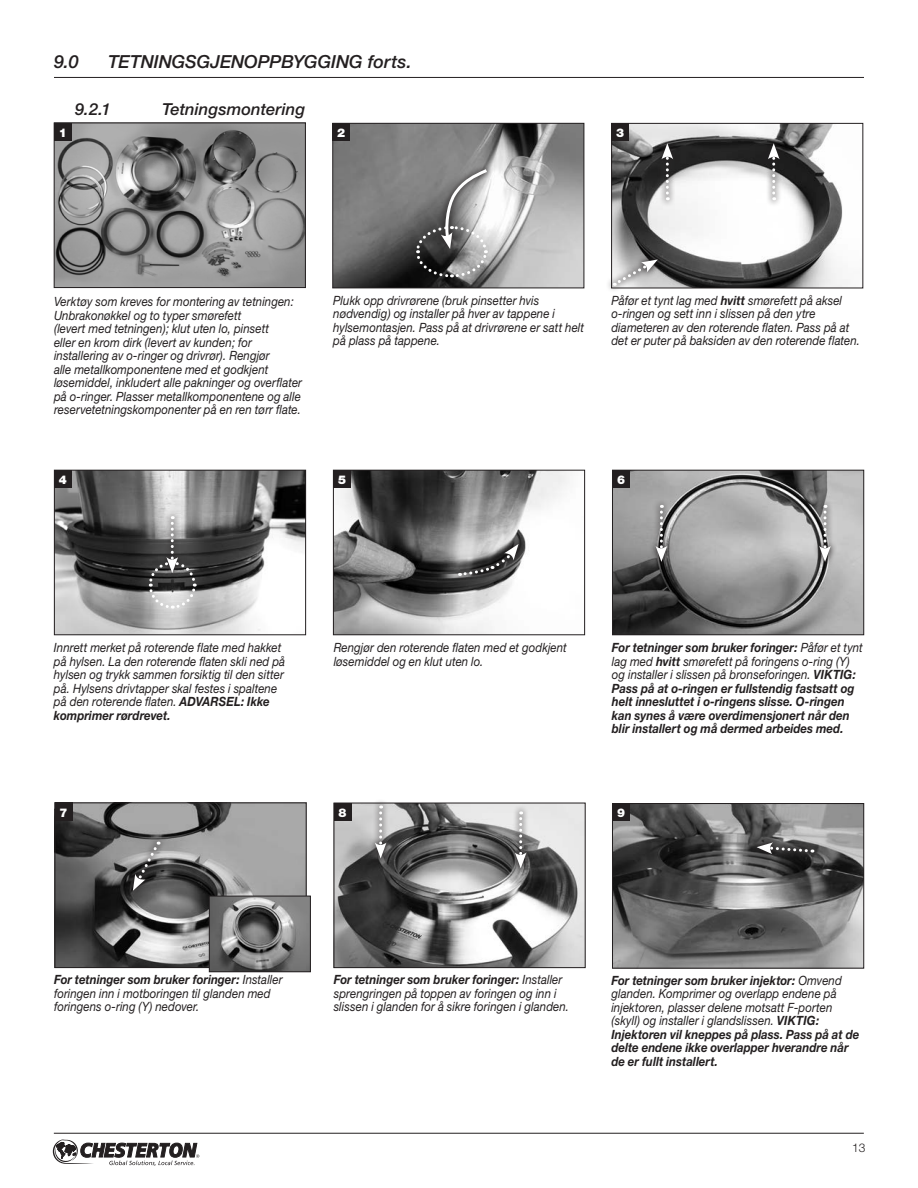
<style>
.page{position:relative;width:918px;height:1188px;background:#fff}
.page>*{position:absolute;margin:0;border:0;box-sizing:border-box;transform-origin:0 0}
.t1{font:italic 500 18px "Helvetica Neue";letter-spacing:-.005em;color:#231f20}
.t2{font:italic 500 16.5px "Helvetica Neue";letter-spacing:.005em;color:#231f20}
.t3{font:italic 12.75px/13.5px "Helvetica Neue CE";letter-spacing:.005em;color:#231f20;scale:.9 1}
.t4{font:italic 700 12.75px/13.5px "Helvetica Neue CE";color:#231f20;scale:.9 1}
.t5{font:900 12px "Helvetica Neue CE";color:#fff}
.t6{font:300 12px "Helvetica Neue CE";color:#231f20}
.s1{font-weight:700}
.s2{font-weight:400}
</style>
<div class="page">
<svg style="left:53px;top:1139px;width:146px;height:27px"></svg>
<hr style="left:54px;top:1133px;width:810px;height:1px;background:#231f20">
<img style="left:56px;top:125px;width:248px;height:161px">
<div style="left:54px;top:123px;width:252px;height:165px;border:1px solid #231f20"></div>
<div style="left:54px;top:123px;width:18px;height:18px;background:#231f20"></div>
<img style="left:613px;top:125px;width:235px;height:161px">
<div style="left:611px;top:123px;width:252px;height:165px;border:1px solid #231f20"></div>
<div style="left:611px;top:123px;width:18px;height:18px;background:#231f20"></div>
<svg style="left:655px;top:137px;width:25px;height:70px"></svg>
<svg style="left:661px;top:143px;width:12px;height:57px"></svg>
<img style="left:334px;top:125px;width:248px;height:161px">
<div style="left:332px;top:123px;width:252px;height:165px;border:1px solid #231f20"></div>
<div style="left:332px;top:123px;width:18px;height:18px;background:#231f20"></div>
<svg style="left:434px;top:162px;width:60px;height:93px"></svg>
<svg style="left:414px;top:167px;width:76px;height:112px;background:#828282"></svg>
<svg style="left:761px;top:137px;width:25px;height:70px"></svg>
<svg style="left:768px;top:143px;width:12px;height:57px"></svg>
<img style="left:56px;top:472px;width:248px;height:161px">
<div style="left:54px;top:470px;width:252px;height:165px;border:1px solid #231f20"></div>
<div style="left:54px;top:470px;width:18px;height:18px;background:#231f20"></div>
<svg style="left:160px;top:510px;width:25px;height:6px"></svg>
<img style="left:614px;top:472px;width:248px;height:161px">
<div style="left:612px;top:470px;width:252px;height:165px;border:1px solid #231f20"></div>
<div style="left:612px;top:470px;width:18px;height:18px;background:#231f20"></div>
<svg style="left:649px;top:498px;width:25px;height:70px"></svg>
<svg style="left:656px;top:505px;width:11px;height:57px"></svg>
<svg style="left:813px;top:498px;width:24px;height:70px"></svg>
<svg style="left:819px;top:505px;width:12px;height:57px"></svg>
<img style="left:335px;top:472px;width:234px;height:161px">
<div style="left:333px;top:470px;width:252px;height:165px;border:1px solid #231f20"></div>
<div style="left:333px;top:470px;width:18px;height:18px;background:#231f20"></div>
<svg style="left:451px;top:538px;width:74px;height:44px"></svg>
<svg style="left:460px;top:544px;width:59px;height:33px;background:#797979"></svg>
<svg style="left:147px;top:516px;width:50px;height:94px;background:#7a7a7a"></svg>
<img style="left:336px;top:805px;width:248px;height:161px">
<div style="left:334px;top:803px;width:252px;height:165px;border:1px solid #231f20"></div>
<div style="left:334px;top:803px;width:18px;height:18px;background:#231f20"></div>
<svg style="left:368px;top:801px;width:25px;height:64px"></svg>
<svg style="left:375px;top:806px;width:12px;height:53px"></svg>
<svg style="left:508px;top:805px;width:25px;height:69px"></svg>
<svg style="left:515px;top:811px;width:12px;height:57px"></svg>
<img style="left:57px;top:804px;width:248px;height:162px">
<div style="left:55px;top:802px;width:252px;height:166px;border:1px solid #231f20"></div>
<div style="left:55px;top:803px;width:18px;height:18px;background:#231f20"></div>
<svg style="left:126px;top:835px;width:40px;height:62px"></svg>
<svg style="left:133px;top:842px;width:26px;height:49px"></svg>
<img style="left:614px;top:805px;width:248px;height:162px">
<div style="left:612px;top:803px;width:252px;height:166px;border:1px solid #231f20"></div>
<div style="left:612px;top:803px;width:18px;height:18px;background:#231f20"></div>
<svg style="left:751px;top:836px;width:69px;height:25px"></svg>
<svg style="left:757px;top:842px;width:56px;height:12px"></svg>
<img style="left:211px;top:898px;width:98px;height:72px">
<div style="left:209px;top:896px;width:102px;height:76px;border:1px solid #231f20"></div>
<svg style="left:608px;top:253px;width:56px;height:37px"></svg>
<svg style="left:614px;top:260px;width:44px;height:26px"></svg>
<hr style="left:54px;top:77px;width:810px;height:1px;background:#231f20">
<h1 class="t1" style="left:54px;top:51px;width:26px">9.0</h1>
<h1 class="t1" style="left:108px;top:51px;width:305px">TETNINGSGJENOPPBYGGING forts.</h1>
<p class="t2" style="left:75px;top:99px;width:37px">9.2.1</p>
<p class="t2" style="left:162px;top:99px;width:145px">Tetningsmontering</p>
<p class="t5" style="left:59px;top:125px;width:10px">1</p>
<p class="t5" style="left:337px;top:125px;width:10px">2</p>
<p class="t5" style="left:616px;top:125px;width:10px">3</p>
<p class="t3" style="left:54px;top:295px;width:277px">Verktøy som kreves for montering av tetningen:<br>Unbrakonøkkel og to typer smørefett<br>(levert med tetningen); klut uten lo, pinsett<br>eller en krom dirk (levert av kunden; for installering av o-ringer og drivrør). Rengjør<br>alle metallkomponentene med et godkjent løsemiddel, inkludert alle pakninger og overflater på o-ringer. Plasser metallkomponentene og alle reservetetningskomponenter på en ren tørr flate.</p>
<p class="t3" style="left:611px;top:294px;width:278px">Påfør et tynt lag med <span class="s1">hvitt</span> smørefett på aksel o-ringen og sett inn i slissen på den ytre diameteren av den roterende flaten. Pass på at det er puter på baksiden av den roterende flaten.</p>
<p class="t3" style="left:333px;top:294px;width:280px">Plukk opp drivrørene (bruk pinsetter hvis nødvendig) og installer på hver av tappene i hylsemontasjen. Pass på at drivrørene er satt helt på plass på tappene.</p>
<p class="t5" style="left:59px;top:472px;width:10px">4</p>
<p class="t5" style="left:338px;top:472px;width:10px">5</p>
<p class="t5" style="left:617px;top:472px;width:10px">6</p>
<p class="t3" style="left:54px;top:641px;width:258px">Innrett merket på roterende flate med hakket på hylsen. La den roterende flaten skli ned på hylsen og trykk sammen forsiktig til den sitter på. Hylsens drivtapper skal festes i spaltene på den roterende flaten. <span class="s1">ADVARSEL: Ikke komprimer rørdrevet.</span></p>
<p class="t4" style="left:612px;top:641px;width:280px">For tetninger som bruker foringer: <span class="s2">Påfør et tynt lag med</span> hvitt <span class="s2">smørefett på foringens o-ring (Y) og installer i slissen på bronseforingen.</span> VIKTIG:<br>Pass på at o-ringen er fullstendig fastsatt og helt innesluttet i o-ringens slisse. O-ringen kan synes å være overdimensjonert når den blir installert og må dermed arbeides med.</p>
<p class="t3" style="left:334px;top:641px;width:261px">Rengjør den roterende flaten med et godkjent løsemiddel og en klut uten lo.</p>
<p class="t5" style="left:60px;top:805px;width:10px">7</p>
<p class="t5" style="left:339px;top:805px;width:10px">8</p>
<p class="t5" style="left:617px;top:805px;width:10px">9</p>
<p class="t3" style="left:54px;top:973px;width:256px"><span class="s1">For tetninger som bruker foringer:</span> Installer foringen inn i motboringen til glanden med foringens o-ring (Y) nedover.</p>
<p class="t4" style="left:611px;top:974px;width:277px">For tetninger som bruker injektor: <span class="s2">Omvend glanden. Komprimer og overlapp endene på injektoren, plasser delene motsatt F-porten (skyll) og installer i glandslissen.</span> VIKTIG:<br>Injektoren vil kneppes på plass. Pass på at de delte endene ikke overlapper hverandre når de er fullt installert.</p>
<p class="t3" style="left:334px;top:973px;width:263px"><span class="s1">For tetninger som bruker foringer:</span> Installer sprengringen på toppen av foringen og inn i slissen i glanden for å sikre foringen i glanden.</p>
<p class="t6" style="left:852px;top:1140px;width:15px">13</p>
</div>
